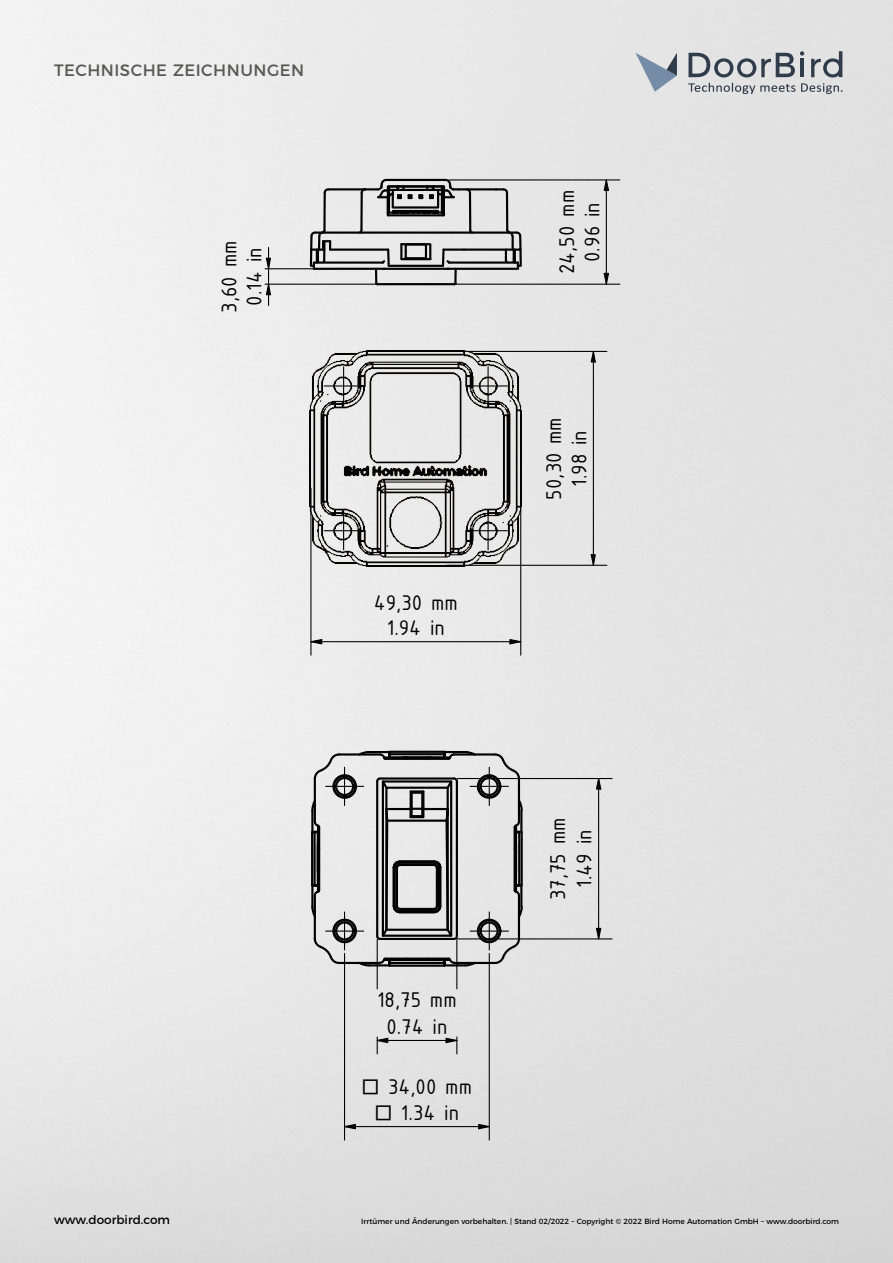
<style>
.page{position:relative;width:893px;height:1263px;background:#fff}
.page>*{position:absolute;margin:0;border:0;box-sizing:border-box;transform-origin:0 0}
.t1{font:22.95px/25.3px "ISOCPEUR";color:#000;text-align:center}
.t2{font:16.5px "Montserrat";letter-spacing:.03em;color:#575756}
.t3{font:12px "Montserrat";color:#000}
.t4{font:7.5px "Montserrat";color:#000}
</style>
<div class="page">
<svg style="left:179px;top:166px;width:471px;height:404px;background:#d7d7d7"></svg>
<svg style="left:603px;top:175px;width:7px;height:17px"></svg>
<svg style="left:603px;top:272px;width:7px;height:18px"></svg>
<hr style="left:606px;top:190px;width:1px;height:83px;background:#000">
<hr style="left:456px;top:284px;width:164px;height:1px;background:#000">
<hr style="left:449px;top:179px;width:171px;height:1px;background:#000">
<hr style="left:469px;top:530px;width:38px;height:1px;background:#000">
<hr style="left:488px;top:511px;width:1px;height:39px;background:#000">
<hr style="left:324px;top:530px;width:39px;height:1px;background:#000">
<hr style="left:343px;top:511px;width:1px;height:39px;background:#000">
<hr style="left:324px;top:385px;width:39px;height:1px;background:#000">
<hr style="left:343px;top:367px;width:1px;height:38px;background:#000">
<hr style="left:469px;top:385px;width:38px;height:1px;background:#000">
<hr style="left:488px;top:367px;width:1px;height:38px;background:#000">
<hr style="left:310px;top:488px;width:1px;height:167px;background:#000">
<hr style="left:520px;top:488px;width:1px;height:167px;background:#000">
<svg style="left:590px;top:346px;width:6px;height:17px"></svg>
<svg style="left:590px;top:553px;width:7px;height:17px"></svg>
<hr style="left:593px;top:362px;width:1px;height:193px;background:#000">
<hr style="left:446px;top:351px;width:161px;height:1px;background:#000">
<hr style="left:446px;top:565px;width:161px;height:1px;background:#000">
<svg style="left:265px;top:247px;width:7px;height:58px"></svg>
<hr style="left:265px;top:268px;width:69px;height:1px;background:#000">
<hr style="left:265px;top:284px;width:110px;height:1px;background:#000">
<svg style="left:179px;top:570px;width:471px;height:596px;background:#dedede"></svg>
<svg style="left:179px;top:1166px;width:471px;height:1px"></svg>
<hr style="left:326px;top:786px;width:38px;height:1px;background:#000">
<hr style="left:344px;top:767px;width:1px;height:38px;background:#000">
<hr style="left:326px;top:930px;width:38px;height:2px;background:#000">
<hr style="left:344px;top:912px;width:1px;height:38px;background:#000">
<hr style="left:470px;top:786px;width:38px;height:1px;background:#000">
<hr style="left:489px;top:767px;width:1px;height:38px;background:#000">
<hr style="left:470px;top:930px;width:38px;height:2px;background:#000">
<hr style="left:489px;top:912px;width:1px;height:38px;background:#000">
<hr style="left:388px;top:1040px;width:58px;height:1px;background:#000">
<hr style="left:456px;top:939px;width:1px;height:50px;background:#000">
<svg style="left:445px;top:1037px;width:17px;height:17px"></svg>
<hr style="left:377px;top:939px;width:1px;height:50px;background:#000">
<svg style="left:372px;top:1037px;width:17px;height:17px"></svg>
<svg style="left:595px;top:773px;width:7px;height:17px"></svg>
<svg style="left:595px;top:927px;width:7px;height:17px"></svg>
<hr style="left:598px;top:789px;width:1px;height:139px;background:#000">
<hr style="left:457px;top:938px;width:32px;height:1px;background:#000">
<hr style="left:490px;top:938px;width:122px;height:1px;background:#000">
<hr style="left:457px;top:778px;width:32px;height:1px;background:#000">
<hr style="left:490px;top:778px;width:122px;height:1px;background:#000">
<svg style="left:477px;top:1123px;width:18px;height:7px"></svg>
<svg style="left:339px;top:1123px;width:18px;height:7px"></svg>
<hr style="left:355px;top:1126px;width:124px;height:1px;background:#000">
<hr style="left:489px;top:953px;width:1px;height:187px;background:#000">
<hr style="left:344px;top:953px;width:1px;height:187px;background:#000">
<svg style="left:635px;top:53px;width:42px;height:39px;background:#afb8c3"></svg>
<svg style="left:688px;top:51px;width:154px;height:43px;background:#b3b6ba"></svg>
<svg style="left:363px;top:1079px;width:15px;height:15px"></svg>
<svg style="left:376px;top:1105px;width:15px;height:15px"></svg>
<h2 class="t2" style="left:54px;top:57px;width:252px">TECHNISCHE ZEICHNUNGEN</h2>
<h1 class="t1" style="left:216px;top:312px;width:74px;rotate:-90deg">3,60 mm<br>0.14 ni</h1>
<h1 class="t1" style="left:374px;top:589px;width:86px">49,30 mm<br>1.94 in</h1>
<h1 class="t1" style="left:377px;top:986px;width:81px;line-height:26.4px">18,75 mm<br>0.74 in</h1>
<h1 class="t1" style="left:388px;top:1073px;width:86px">34,00 mm<br>1.34 in</h1>
<h1 class="t1" style="left:553px;top:274px;width:86px;rotate:-90deg">24,50 mm</h1>
<h1 class="t1" style="left:579px;top:262px;width:61px;rotate:-90deg">09. 6 ni</h1>
<h1 class="t1" style="left:540px;top:500px;width:84px;rotate:-90deg">50,30 mm</h1>
<h1 class="t1" style="left:565px;top:487px;width:58px;rotate:-90deg">19. 8 ni</h1>
<h1 class="t1" style="left:544px;top:900px;width:84px;rotate:-90deg">37,75 mm</h1>
<h1 class="t1" style="left:571px;top:888px;width:59px;rotate:-90deg">14. 9 ni</h1>
<h3 class="t3" style="left:54px;top:1210px;width:118px">www.doorbird.com</h3>
<p class="t4" style="left:361px;top:1215px;width:479px">Irrtümer und Änderungen vorbehalten. | Stand 02/2022 – Copyright © 2022 Bird Home Automation GmbH – www.doorbird.com</p>
</div>
